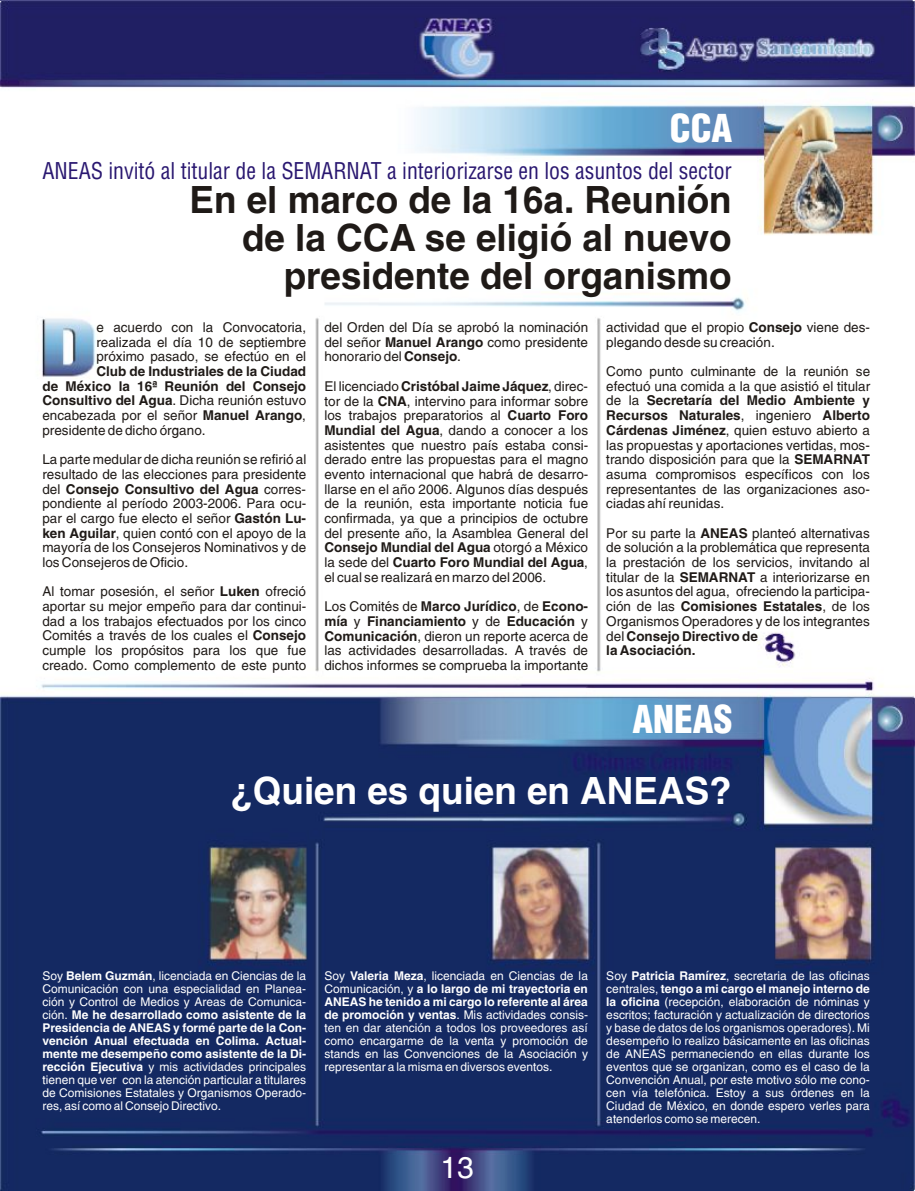
<style>
.page{position:relative;width:915px;height:1191px;background:#fff}
.page>*{position:absolute;margin:0;border:0;box-sizing:border-box;transform-origin:0 0}
.t1{font:700 37.5px/38px "Switzerland";color:#1f1a17;text-align:right}
.t2{font:700 37.5px "Switzerland";color:#fff}
.t3{font:900 37.5px "Switzerland Cond";color:#fff}
.t4{font:30px "Switzerland";color:#fff}
.t5{font:22.5px "Switzerland Condensed";color:#291770}
.t6{font:13.5px/14.7px "Switzerland";color:#1f1a17;text-align:justify}
.t7{font:700 13.5px/14.7px "Switzerland";color:#1f1a17;text-align:justify}
.t8{font:12px/13px "Switzerland";color:#fff;text-align:justify}
.s1{font-weight:400}
.s2{font-weight:700}
</style>
<div class="page">
<img style="left:0;top:0;width:914px;height:1191px">
<h1 class="t3" style="left:670px;top:113px;width:64px">CCA</h1>
<h3 class="t5" style="left:42px;top:157px;width:691px">ANEAS invitó al titular de la SEMARNAT a interiorizarse en los asuntos del sector</h3>
<h1 class="t1" style="left:190px;top:184px;width:544px">En el marco de la 16a. Reunión de la CCA se eligió al nuevo presidente del organismo</h1>
<p class="t6" style="left:96px;top:321px;width:211px">e acuerdo con la Convocatoria, realizada el día 10 de septiembre próximo pasado, se efectúo en el</p>
<p class="t7" style="left:42px;top:365px;width:265px;text-indent:54px">Club de Industriales de la Ciudad de México la 16ª Reunión del Consejo Consultivo del Agua<span class="s1">. Dicha reunión estuvo encabezada por el señor</span> Manuel Arango<span class="s1">, presidente de dicho órgano.</span></p>
<p class="t6" style="left:42px;top:453px;width:266px">La parte medular de dicha reunión se refirió al resultado de las elecciones para presidente del <span class="s2">Consejo Consultivo del Agua</span> corres&shy;pondiente al período 2003-2006. Para ocu&shy;par el cargo fue electo el señor <span class="s2">Gastón Lu&shy;ken Aguilar</span>, quien contó con el apoyo de la mayoría de los Consejeros Nominativos y de los Consejeros de Oficio.</p>
<p class="t6" style="left:42px;top:586px;width:265px">Al tomar posesión, el señor <span class="s2">Luken</span> ofreció aportar su mejor empeño para dar continui&shy;dad a los trabajos efectuados por los cinco Comités a través de los cuales el <span class="s2">Consejo </span>cumple los propósitos para los que fue creado. Como complemento de este punto</p>
<p class="t6" style="left:324px;top:321px;width:265px">del Orden del Día se aprobó la nominación del señor <span class="s2">Manuel Arango</span> como presidente honorario del <span class="s2">Consejo</span>.</p>
<p class="t6" style="left:324px;top:380px;width:265px">El licenciado <span class="s2">Cristóbal Jaime Jáquez</span>, direc&shy;tor de la <span class="s2">CNA</span>, intervino para informar sobre los trabajos preparatorios al <span class="s2">Cuarto Foro Mundial del Agua</span>, dando a conocer a los asistentes que nuestro país estaba consi&shy;derado entre las propuestas para el magno evento internacional que habrá de desarro&shy;llarse en el año 2006. Algunos días después de la reunión, esta importante noticia fue confirmada, ya que a principios de octubre del presente año, la Asamblea General del <span class="s2">Consejo Mundial del Agua</span> otorgó a México la sede del <span class="s2">Cuarto Foro Mundial del Agua</span>, el cual se realizará en marzo del 2006.</p>
<p class="t6" style="left:324px;top:600px;width:265px">Los Comités de <span class="s2">Marco Jurídico</span>, de <span class="s2">Econo&shy;mía</span> y <span class="s2">Financiamiento</span> y de <span class="s2">Educación</span> y <span class="s2">Comunicación</span>, dieron un reporte acerca de las actividades desarrolladas. A través de dichos informes se comprueba la importante</p>
<p class="t6" style="left:606px;top:321px;width:265px">actividad que el propio <span class="s2">Consejo</span> viene des&shy;plegando desde su creación.</p>
<p class="t6" style="left:606px;top:365px;width:265px">Como punto culminante de la reunión se efectuó una comida a la que asistió el titular de la <span class="s2">Secretaría del Medio Ambiente y Recursos Naturales</span>, ingeniero <span class="s2">Alberto Cárdenas Jiménez</span>, quien estuvo abierto a las propuestas y aportaciones vertidas, mos&shy;trando disposición para que la <span class="s2">SEMARNAT </span>asuma compromisos específicos con los representantes de las organizaciones aso&shy;ciadas ahí reunidas.</p>
<p class="t6" style="left:606px;top:527px;width:265px;text-align:left">Por su parte la <span class="s2">ANEAS</span> planteó alternativas de solución a la problemática que representa la prestación de los servicios, invitando al titular de la <span class="s2">SEMARNAT</span> a interiorizarse en los asuntos del agua, ofreciendo la participa&shy;ción de las <span class="s2">Comisiones Estatales</span>, de los Organismos Operadores y de los integrantes del <span class="s2">Consejo Directivo de<br>la Asociación.</span></p>
<h1 class="t3" style="left:632px;top:704px;width:102px">ANEAS</h1>
<h1 class="t2" style="left:230px;top:776px;width:503px">¿Quien es quien en ANEAS?</h1>
<p class="t8" style="left:43px;top:970px;width:265px">Soy <span class="s2">Belem Guzmán</span>, licenciada en Ciencias de la Comunicación con una especialidad en Planea&shy;ción y Control de Medios y Areas de Comunica&shy;ción. <span class="s2">Me he desarrollado como asistente de la Presidencia de ANEAS y formé parte de la Con&shy;vención Anual efectuada en Colima. Actual&shy;mente me desempeño como asistente de la Di&shy;rección Ejecutiva</span> y mis actividades principales tienen que ver con la atención particular a titulares de Comisiones Estatales y Organismos Operado&shy;res, así como al Consejo Directivo.</p>
<p class="t8" style="left:324px;top:970px;width:265px">Soy <span class="s2">Valeria Meza</span>, licenciada en Ciencias de la Comunicación, y <span class="s2">a lo largo de mi trayectoria en ANEAS he tenido a mi cargo lo referente al área de promoción y ventas</span>. Mis actividades consis&shy;ten en dar atención a todos los proveedores así como encargarme de la venta y promoción de stands en las Convenciones de la Asociación y representar a la misma en diversos eventos.</p>
<p class="t8" style="left:606px;top:970px;width:265px">Soy <span class="s2">Patricia Ramírez</span>, secretaria de las oficinas centrales, <span class="s2">tengo a mi cargo el manejo interno de la oficina</span> (recepción, elaboración de nóminas y escritos; facturación y actualización de directorios y base de datos de los organismos operadores). Mi desempeño lo realizo básicamente en las oficinas de ANEAS permaneciendo en ellas durante los eventos que se organizan, como es el caso de la Convención Anual, por este motivo sólo me cono&shy;cen vía telefónica. Estoy a sus órdenes en la Ciudad de México, en donde espero verles para atenderlos como se merecen.</p>
<h2 class="t4" style="left:441px;top:1156px;width:35px">13</h2>
</div>
